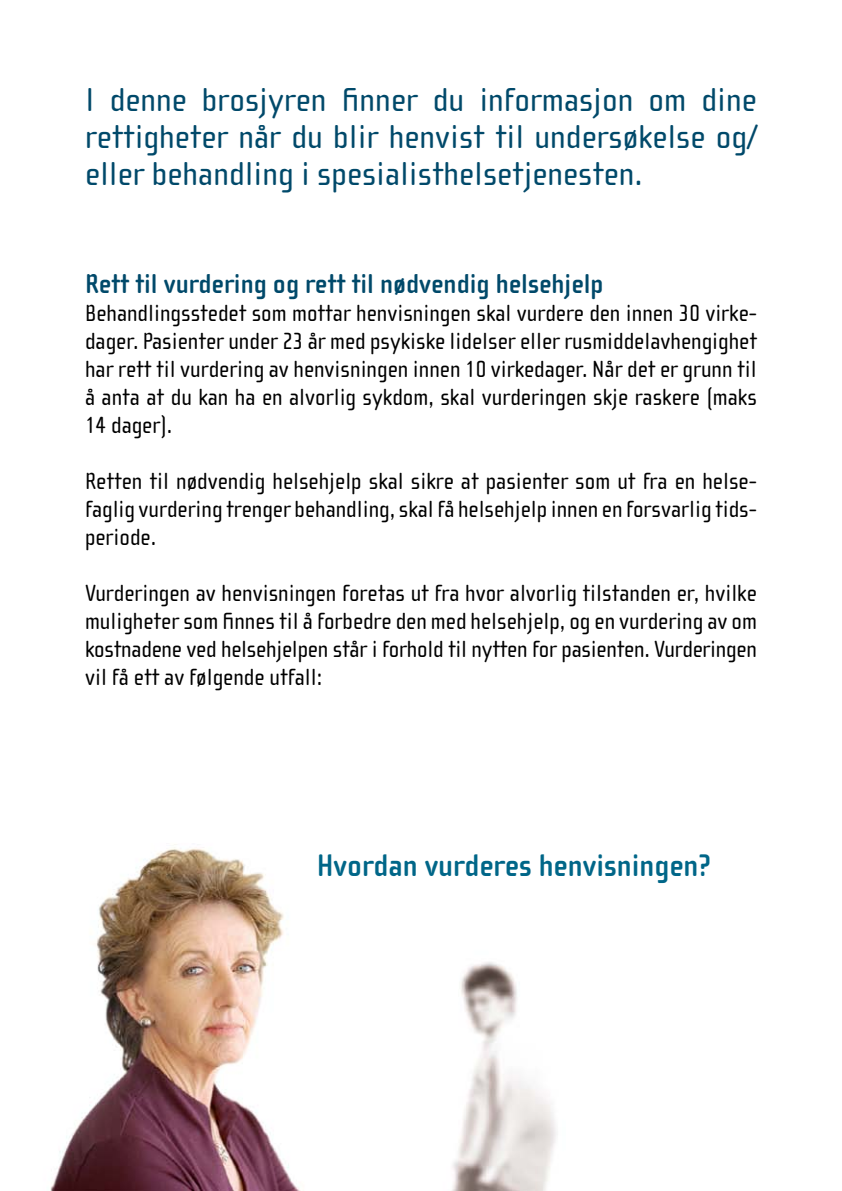
<style>
.page{position:relative;width:842px;height:1191px;background:#fff}
.page>*{position:absolute;margin:0;border:0;box-sizing:border-box;transform-origin:0 0}
.t1{font:34px/37px "Cholla Sans";color:#00496a;text-align:justify;scale:1.05 1}
.t2{font:700 32px "Cholla Sans";color:#068}
.t3{font:700 28px "Cholla Sans";color:#00496a}
.t4{font:24px/28px "Cholla Sans";color:#000;text-align:justify}
</style>
<div class="page">
<img style="left:50px;top:844px;width:506px;height:347px">
<h1 class="t1" style="left:85px;top:81px;width:641px">I denne brosjyren finner du informasjon om dine rettigheter når du blir henvist til undersøkelse og/ eller behandling i spesialisthelsetjenesten.</h1>
<p class="t3" style="left:85px;top:269px;width:520px">Rett til vurdering og rett til nødvendig helsehjelp</p>
<p class="t4" style="left:85px;top:300px;width:673px">Behandlingsstedet som mottar henvisningen skal vurdere den innen 30 virke&shy;dager. Pasienter under 23 år med psykiske lidelser eller rusmiddelavhengighet har rett til vurdering av henvisningen innen 10 virkedager. Når det er grunn til å anta at du kan ha en alvorlig sykdom, skal vurderingen skje raskere (maks 14 dager).</p>
<p class="t4" style="left:85px;top:468px;width:673px">Retten til nødvendig helsehjelp skal sikre at pasienter som ut fra en helse&shy;faglig vurdering trenger behandling, skal få helsehjelp innen en forsvarlig tids&shy;periode.</p>
<p class="t4" style="left:85px;top:580px;width:673px">Vurderingen av henvisningen foretas ut fra hvor alvorlig tilstanden er, hvilke muligheter som finnes til å forbedre den med helsehjelp, og en vurdering av om kostnadene ved helsehjelpen står i forhold til nytten for pasienten. Vurderingen vil få ett av følgende utfall:</p>
<h2 class="t2" style="left:317px;top:847px;width:396px">Hvordan vurderes henvisningen?</h2>
</div>
